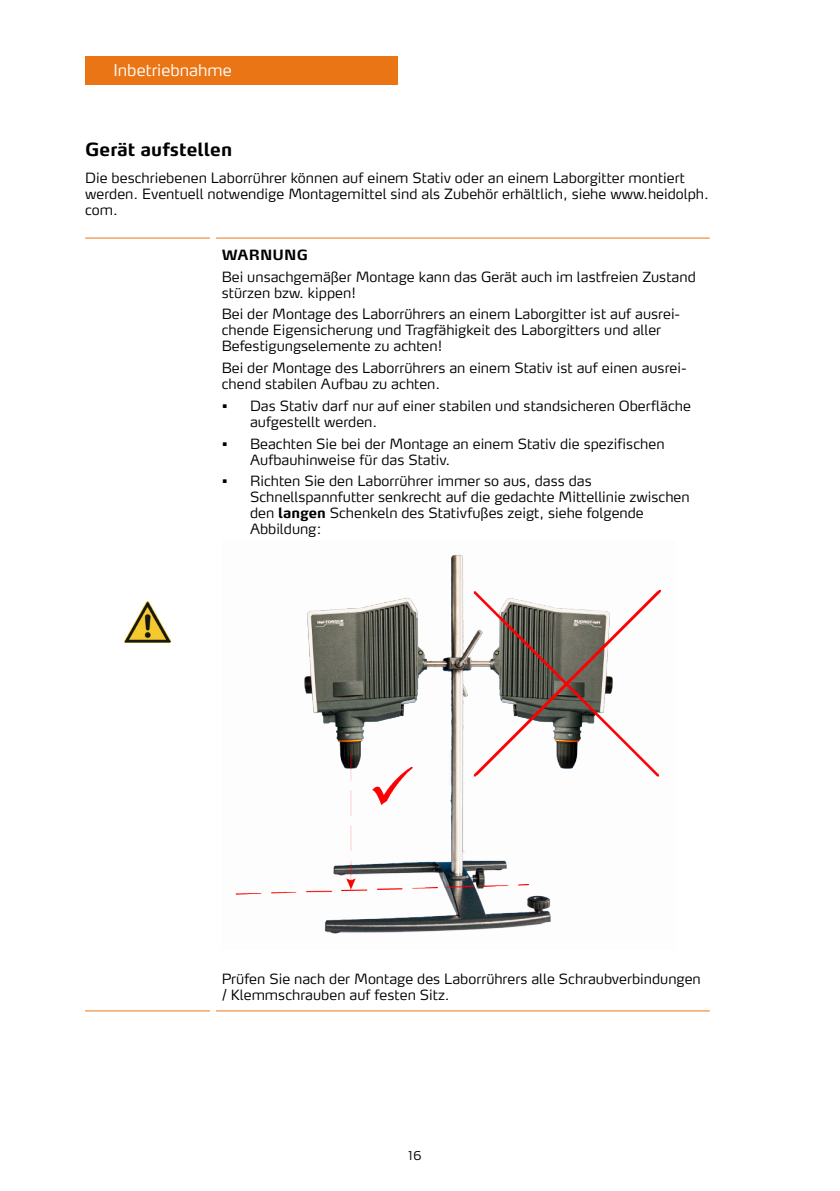
<style>
.page{position:relative;width:840px;height:1191px;background:#fff}
.page>*{position:absolute;margin:0;border:0;box-sizing:border-box;transform-origin:0 0}
.t1{font:700 18px "Max OT";color:#000}
.t2{font:300 16px "Max OT";color:#fff}
.t3{font:300 14px/16px "Max OT";color:#000}
.t4{font:700 14px "Max OT";letter-spacing:.01em;color:#000}
.t5{font:300 12px "Max OT";color:#000}
.s1{font-weight:700}
</style>
<div class="page">
<div style="left:85px;top:57px;width:312px;height:28px;background:#ea7515"></div>
<hr style="left:85px;top:237px;width:125px;height:1px;background:#ea7515">
<hr style="left:85px;top:1010px;width:125px;height:1px;background:#ea7515">
<hr style="left:216px;top:237px;width:493px;height:1px;background:#ea7515">
<hr style="left:216px;top:1010px;width:493px;height:1px;background:#ea7515">
<img style="left:125px;top:602px;width:45px;height:41px">
<img style="left:236px;top:554px;width:425px;height:380px">
<p class="t2" style="left:113px;top:60px;width:120px">Inbetriebnahme</p>
<p class="t1" style="left:85px;top:137px;width:148px">Gerät aufstellen</p>
<p class="t3" style="left:85px;top:170px;width:625px">Die beschriebenen Laborrührer können auf einem Stativ oder an einem Laborgitter montiert werden. Eventuell notwendige Montagemittel sind als Zubehör erhältlich, siehe www.heidolph. com.</p>
<p class="t4" style="left:222px;top:246px;width:88px">WARNUNG</p>
<p class="t3" style="left:221px;top:268px;width:475px">Bei unsachgemäßer Montage kann das Gerät auch im lastfreien Zustand stürzen bzw. kippen!</p>
<p class="t3" style="left:221px;top:306px;width:460px">Bei der Montage des Laborrührers an einem Laborgitter ist auf ausrei&shy;chende Eigensicherung und Tragfähigkeit des Laborgitters und aller<br>Befestigungselemente zu achten!</p>
<p class="t3" style="left:221px;top:360px;width:466px">Bei der Montage des Laborrührers an einem Stativ ist auf einen ausrei&shy;chend stabilen Aufbau zu achten.</p>
<p class="t3" style="left:250px;top:397px;width:442px;text-indent:-28px">• Das Stativ darf nur auf einer stabilen und standsicheren Oberfläche aufgestellt werden.</p>
<p class="t3" style="left:250px;top:435px;width:416px;text-indent:-28px">• Beachten Sie bei der Montage an einem Stativ die spezifischen<br>Aufbauhinweise für das Stativ.</p>
<p class="t3" style="left:250px;top:473px;width:441px;text-indent:-28px">• Richten Sie den Laborrührer immer so aus, dass das Schnellspannfutter senkrecht auf die gedachte Mittellinie zwischen den <span class="s1">langen</span> Schenkeln des Stativfußes zeigt, siehe folgende Abbildung:</p>
<p class="t3" style="left:221px;top:970px;width:480px">Prüfen Sie nach der Montage des Laborrührers alle Schraubverbindungen / Klemmschrauben auf festen Sitz.</p>
<p class="t5" style="left:408px;top:1148px;width:14px">16</p>
</div>
